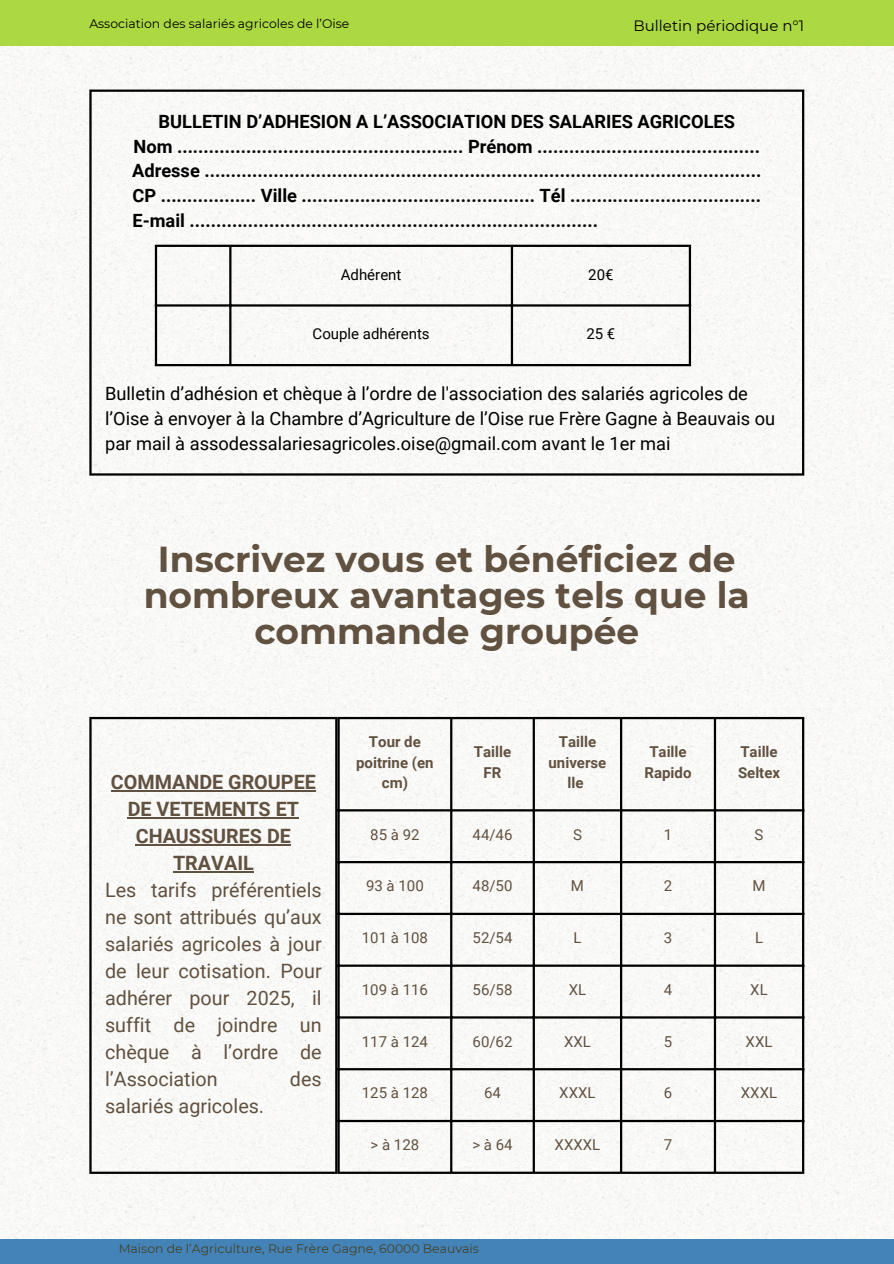
<style>
.page{position:relative;width:894px;height:1264px;background:#fff}
.page>*{position:absolute;margin:0;border:0;box-sizing:border-box;transform-origin:0 0}
.t1{font:700 36px/36px "Montserrat";color:#615140;text-align:center}
.t2{font:19.8px/27px "Roboto";color:#615140;text-align:justify}
.t3{font:700 19.8px/27px "Roboto";color:#615140;text-align:center}
.t4{font:700 18.3px "Roboto";color:#000}
.t5{font:18.3px/24.8px "Roboto";color:#000}
.t6{font:15px "Roboto";color:#615140}
.t7{font:700 15px/20.2px "Roboto";color:#615140;text-align:center}
.t8{font:15px "Roboto";color:#000}
.t9{font:15px "Montserrat";color:#000}
.t10{font:12.45px "Montserrat";color:#444326}
.t11{font:12.45px "Montserrat";color:#000}
</style>
<div class="page">
<img style="left:0;top:45px;width:893px;height:1193px">
<div style="left:0;top:0;width:893px;height:45px;background:#acd942"></div>
<div style="left:0;top:1238px;width:893px;height:25px;background:#4483b7"></div>
<hr style="left:89px;top:92px;width:3px;height:381px;background:#000">
<hr style="left:801px;top:92px;width:3px;height:381px;background:#000">
<hr style="left:89px;top:90px;width:715px;height:2px;background:#000">
<hr style="left:89px;top:473px;width:715px;height:2px;background:#000">
<hr style="left:155px;top:247px;width:2px;height:117px;background:#000">
<hr style="left:229px;top:247px;width:2px;height:117px;background:#000">
<hr style="left:510px;top:247px;width:3px;height:117px;background:#000">
<hr style="left:688px;top:247px;width:2px;height:117px;background:#000">
<hr style="left:155px;top:245px;width:535px;height:2px;background:#000">
<hr style="left:155px;top:304px;width:535px;height:2px;background:#000">
<hr style="left:155px;top:364px;width:535px;height:2px;background:#000">
<hr style="left:111px;top:790px;width:205px;height:1px;background:#615140">
<hr style="left:128px;top:817px;width:171px;height:1px;background:#615140">
<hr style="left:136px;top:844px;width:155px;height:1px;background:#615140">
<hr style="left:173px;top:871px;width:81px;height:1px;background:#615140">
<hr style="left:89px;top:719px;width:3px;height:452px;background:#000">
<hr style="left:335px;top:719px;width:2px;height:452px;background:#000">
<hr style="left:89px;top:717px;width:248px;height:2px;background:#000">
<hr style="left:89px;top:1171px;width:248px;height:2px;background:#000">
<hr style="left:337px;top:719px;width:2px;height:452px;background:#000">
<hr style="left:450px;top:719px;width:2px;height:452px;background:#000">
<hr style="left:532px;top:719px;width:2px;height:452px;background:#000">
<hr style="left:619px;top:719px;width:3px;height:452px;background:#000">
<hr style="left:713px;top:719px;width:2px;height:452px;background:#000">
<hr style="left:801px;top:719px;width:3px;height:452px;background:#000">
<hr style="left:337px;top:717px;width:467px;height:2px;background:#000">
<hr style="left:337px;top:809px;width:467px;height:2px;background:#000">
<hr style="left:337px;top:861px;width:467px;height:2px;background:#000">
<hr style="left:337px;top:912px;width:467px;height:3px;background:#000">
<hr style="left:337px;top:964px;width:467px;height:2px;background:#000">
<hr style="left:337px;top:1016px;width:467px;height:2px;background:#000">
<hr style="left:337px;top:1068px;width:467px;height:2px;background:#000">
<hr style="left:337px;top:1119px;width:467px;height:3px;background:#000">
<hr style="left:337px;top:1171px;width:467px;height:2px;background:#000">
<p class="t11" style="left:89px;top:15px;width:261px">Association des salariés agricoles de l’Oise</p>
<p class="t9" style="left:633px;top:16px;width:172px">Bulletin périodique n°1</p>
<h2 class="t4" style="left:158px;top:111px;width:578px">BULLETIN D’ADHESION A L’ASSOCIATION DES SALARIES AGRICOLES</h2>
<p class="t4" style="left:133px;top:136px;width:628px">Nom ...................................................... Prénom ..........................................</p>
<p class="t4" style="left:132px;top:160px;width:630px">Adresse .........................................................................................................</p>
<p class="t4" style="left:132px;top:185px;width:630px">CP .................. Ville ............................................ Tél ....................................</p>
<p class="t4" style="left:132px;top:210px;width:467px">E-mail .............................................................................</p>
<p class="t8" style="left:341px;top:266px;width:62px">Adhérent</p>
<p class="t8" style="left:588px;top:266px;width:27px">20€</p>
<p class="t8" style="left:312px;top:325px;width:119px">Couple adhérents</p>
<p class="t8" style="left:586px;top:325px;width:30px">25 €</p>
<p class="t5" style="left:105px;top:381px;width:671px">Bulletin d’adhésion et chèque à l’ordre de l'association des salariés agricoles de l’Oise à envoyer à la Chambre d’Agriculture de l’Oise rue Frère Gagne à Beauvais ou par mail à assodessalariesagricoles.oise@gmail.com avant le 1er mai</p>
<p class="t1" style="left:144px;top:540px;width:607px">Inscrivez vous et bénéficiez de nombreux avantages tels que la commande groupée</p>
<p class="t3" style="left:111px;top:768px;width:206px">COMMANDE GROUPEE<br>DE VETEMENTS ET<br>CHAUSSURES DE<br>TRAVAIL</p>
<h1 class="t2" style="left:105px;top:876px;width:218px">Les tarifs préférentiels ne sont attribués qu’aux salariés agricoles à jour de leur cotisation. Pour adhérer pour 2025, il suffit de joindre un chèque à l’ordre de l’Association</h1>
<h1 class="t2" style="left:290px;top:1065px;width:33px">des</h1>
<h1 class="t2" style="left:105px;top:1092px;width:160px">salariés agricoles.</h1>
<p class="t7" style="left:356px;top:732px;width:79px">Tour de poitrine (en cm)</p>
<p class="t7" style="left:473px;top:742px;width:39px">Taille<br>FR</p>
<p class="t7" style="left:548px;top:732px;width:59px">Taille universe lle</p>
<p class="t7" style="left:644px;top:742px;width:48px">Taille<br>Rapido</p>
<p class="t7" style="left:737px;top:742px;width:44px;text-align:left">Taille<br>Seltex</p>
<p class="t6" style="left:370px;top:825px;width:51px">85 à 92</p>
<p class="t6" style="left:472px;top:825px;width:41px">44/46</p>
<p class="t6" style="left:573px;top:825px;width:10px">S</p>
<p class="t6" style="left:663px;top:825px;width:10px">1</p>
<p class="t6" style="left:754px;top:825px;width:10px">S</p>
<p class="t6" style="left:366px;top:877px;width:59px">93 à 100</p>
<p class="t6" style="left:472px;top:877px;width:41px">48/50</p>
<p class="t6" style="left:570px;top:877px;width:15px">M</p>
<p class="t6" style="left:663px;top:877px;width:10px">2</p>
<p class="t6" style="left:752px;top:877px;width:15px">M</p>
<p class="t6" style="left:362px;top:929px;width:68px">101 à 108</p>
<p class="t6" style="left:472px;top:929px;width:41px">52/54</p>
<p class="t6" style="left:573px;top:929px;width:10px">L</p>
<p class="t6" style="left:663px;top:929px;width:10px">3</p>
<p class="t6" style="left:754px;top:929px;width:10px">L</p>
<p class="t6" style="left:362px;top:981px;width:68px">109 à 116</p>
<p class="t6" style="left:472px;top:981px;width:41px">56/58</p>
<p class="t6" style="left:568px;top:981px;width:19px">XL</p>
<p class="t6" style="left:663px;top:981px;width:10px">4</p>
<p class="t6" style="left:750px;top:981px;width:19px">XL</p>
<p class="t6" style="left:362px;top:1032px;width:68px">117 à 124</p>
<p class="t6" style="left:472px;top:1032px;width:41px">60/62</p>
<p class="t6" style="left:564px;top:1032px;width:28px">XXL</p>
<p class="t6" style="left:663px;top:1032px;width:10px">5</p>
<p class="t6" style="left:745px;top:1032px;width:28px">XXL</p>
<p class="t6" style="left:362px;top:1084px;width:68px">125 à 128</p>
<p class="t6" style="left:484px;top:1084px;width:18px">64</p>
<p class="t6" style="left:559px;top:1084px;width:38px">XXXL</p>
<p class="t6" style="left:663px;top:1084px;width:10px">6</p>
<p class="t6" style="left:740px;top:1084px;width:38px">XXXL</p>
<p class="t6" style="left:370px;top:1136px;width:50px">&gt; à 128</p>
<p class="t6" style="left:472px;top:1136px;width:42px">&gt;à64</p>
<p class="t6" style="left:554px;top:1136px;width:47px">XXXXL</p>
<p class="t6" style="left:663px;top:1136px;width:10px">7</p>
<p class="t10" style="left:119px;top:1241px;width:361px">Maison de l’Agriculture, Rue Frère Gagne, 60000 Beauvais</p>
</div>
